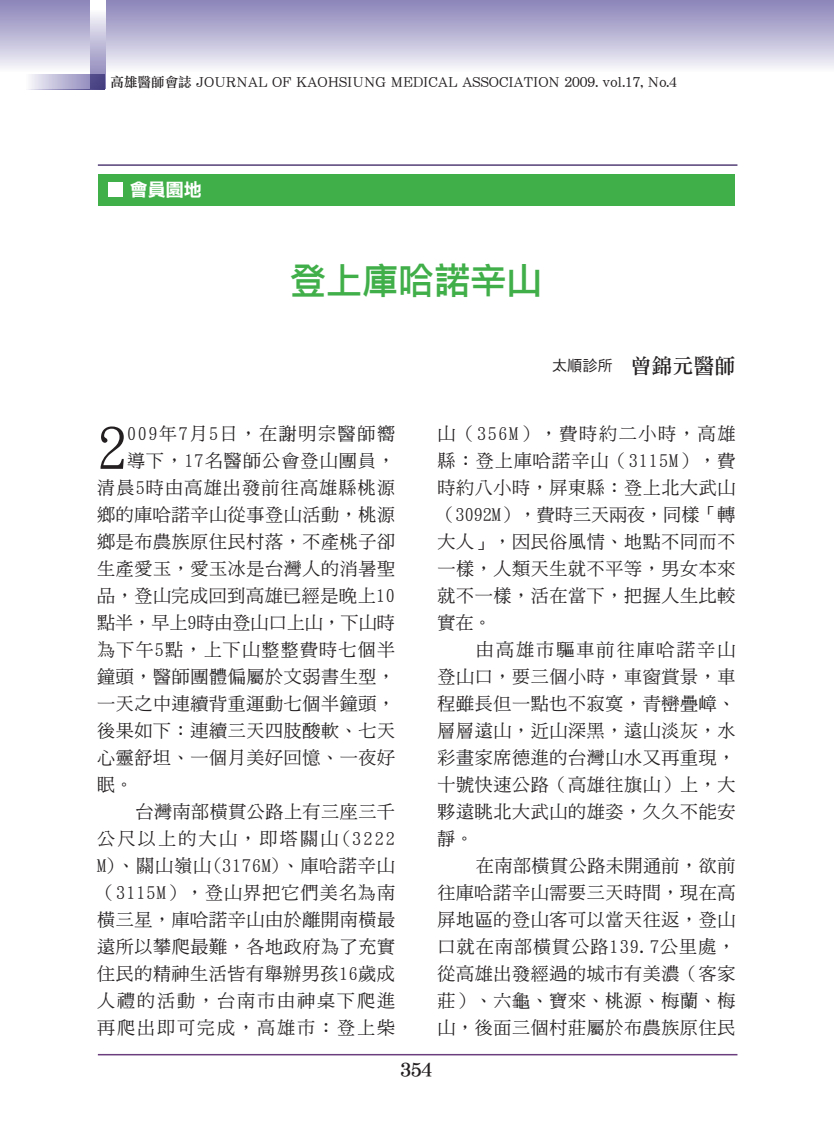
<style>
.page{position:relative;width:834px;height:1144px;background:#fff}
.page>*{position:absolute;margin:0;border:0;box-sizing:border-box;transform-origin:0 0}
.t1{font:59.7px "DF Ming W5 WIN BF";color:#231f20}
.t2{font:36px "DF Li Hei W5 WIN BF";color:#40ae49}
.t3{font:21px "DF Li Song W5 WIN BF";color:#231f20}
.t4{font:18px/27px "DF Ming W5 WIN BF";letter-spacing:.035em;color:#231f20;text-align:justify}
.t5{font:18px "DF Ming W5 WIN BF";letter-spacing:.07em;color:#231f20}
.t6{font:18px "DF Ming W5 WIN BF";letter-spacing:.11em;color:#231f20}
.t7{font:18px "DF Ming W5 WIN BF";letter-spacing:.055em;color:#231f20}
.t8{font:18px "DF Ming W5 WIN BF";letter-spacing:.06em;color:#231f20}
.t9{font:18px "DF Ming W5 WIN BF";color:#231f20}
.t10{font:18px "DF Ming W5 WIN BF";letter-spacing:.125em;color:#231f20}
.t11{font:18px "DF Ming W5 WIN BF";letter-spacing:.09em;color:#231f20}
.t12{font:18px "DF Ming W5 WIN BF";letter-spacing:.065em;color:#231f20}
.t13{font:18px "DF Li Hei W7 WIN BF";color:#fff}
.t14{font:18px "DF Li Song W7 WINP BF";color:#231f20}
.t15{font:13.5px "DF Li Song W5 WINP BF";color:#231f20}
.s1{font-family:"DF Hei W5 WIN BF";font-size:15px}
</style>
<div class="page">
<hr style="left:98px;top:1054px;width:639px;height:1px;background:#6b3d7f">
<hr style="left:98px;top:164px;width:639px;height:2px;background:#543f77">
<div style="left:0;top:0;width:833px;height:89px;background:linear-gradient(to bottom,#8982b8,#fff)"></div>
<div style="left:98px;top:174px;width:636px;height:32px;background:#40ae49"></div>
<div style="left:108px;top:182px;width:15px;height:15px;background:#fff"></div>
<svg style="left:90px;top:0;width:15px;height:74px"></svg>
<svg style="left:9px;top:74px;width:96px;height:15px"></svg>
<p class="t15" style="left:111px;top:75px;width:567px">高雄醫師會誌 JOURNAL OF KAOHSIUNG MEDICAL ASSOCIATION 2009. vol.17, No.4</p>
<p class="t13" style="left:130px;top:180px;width:73px">會員園地</p>
<h2 class="t2" style="left:290px;top:263px;width:253px">登上庫哈諾辛山</h2>
<p class="t3" style="left:552px;top:355px;width:184px"><span class="s1">太順診所</span> 曾錦元醫師</p>
<h1 class="t1" style="left:97px;top:418px;width:31px">2</h1>
<p class="t11" style="left:127px;top:425px;width:269px">009年7月5日，在謝明宗醫師嚮</p>
<p class="t12" style="left:127px;top:452px;width:269px">導下，17名醫師公會登山團員，</p>
<p class="t5" style="left:97px;top:479px;width:299px">清晨5時由高雄出發前往高雄縣桃源</p>
<p class="t4" style="left:97px;top:501px;width:299px">鄉的庫哈諾辛山從事登山活動，桃源</p>
<p class="t4" style="left:97px;top:528px;width:299px">鄉是布農族原住民村落，不產桃子卻</p>
<p class="t4" style="left:97px;top:555px;width:299px">生產愛玉，愛玉冰是台灣人的消暑聖</p>
<p class="t4" style="left:97px;top:582px;width:299px">品，登山完成回到高雄已經是晚上10</p>
<p class="t9" style="left:97px;top:614px;width:299px">點半，早上9時由登山口上山，下山時</p>
<p class="t5" style="left:97px;top:641px;width:299px">為下午5點，上下山整整費時七個半</p>
<p class="t4" style="left:97px;top:663px;width:299px">鐘頭，醫師團體偏屬於文弱書生型，</p>
<p class="t4" style="left:97px;top:690px;width:299px">一天之中連續背重運動七個半鐘頭，</p>
<p class="t4" style="left:97px;top:717px;width:299px">後果如下：連續三天四肢酸軟、七天</p>
<p class="t4" style="left:97px;top:744px;width:299px">心靈舒坦、一個月美好回憶、一夜好</p>
<p class="t4" style="left:97px;top:771px;width:37px">眠。</p>
<p class="t4" style="left:135px;top:798px;width:261px">台灣南部橫貫公路上有三座三千</p>
<p class="t10" style="left:97px;top:830px;width:299px">公尺以上的大山，即塔關山(3222</p>
<p class="t7" style="left:97px;top:857px;width:299px">M)、關山嶺山(3176M)、庫哈諾辛山</p>
<p class="t8" style="left:97px;top:884px;width:299px">（3115M），登山界把它們美名為南</p>
<p class="t4" style="left:97px;top:906px;width:299px">橫三星，庫哈諾辛山由於離開南橫最</p>
<p class="t4" style="left:97px;top:933px;width:299px">遠所以攀爬最難，各地政府為了充實</p>
<p class="t4" style="left:97px;top:960px;width:299px">住民的精神生活皆有舉辦男孩16歲成</p>
<p class="t6" style="left:97px;top:992px;width:299px">人禮的活動，台南市由神桌下爬進</p>
<p class="t6" style="left:97px;top:1019px;width:299px">再爬出即可完成，高雄市：登上柴</p>
<p class="t4" style="left:437px;top:420px;width:299px">山（356M），費時約二小時，高雄縣：登上庫哈諾辛山（3115M），費時約八小時，屏東縣：登上北大武山（3092M），費時三天兩夜，同樣「轉大人」，因民俗風情、地點不同而不一樣，人類天生就不平等，男女本來就不一樣，活在當下，把握人生比較實在。</p>
<p class="t4" style="left:437px;top:636px;width:299px;text-indent:38px">由高雄市驅車前往庫哈諾辛山登山口，要三個小時，車窗賞景，車程雖長但一點也不寂寞，青巒疊嶂、層層遠山，近山深黑，遠山淡灰，水彩畫家席德進的台灣山水又再重現，十號快速公路（高雄往旗山）上，大夥遠眺北大武山的雄姿，久久不能安靜。</p>
<p class="t4" style="left:437px;top:852px;width:299px;text-indent:38px">在南部橫貫公路未開通前，欲前往庫哈諾辛山需要三天時間，現在高屏地區的登山客可以當天往返，登山口就在南部橫貫公路139.7公里處，從高雄出發經過的城市有美濃（客家莊）、六龜、寶來、桃源、梅蘭、梅山，後面三個村莊屬於布農族原住民</p>
<p class="t14" style="left:400px;top:1060px;width:33px">354</p>
</div>
